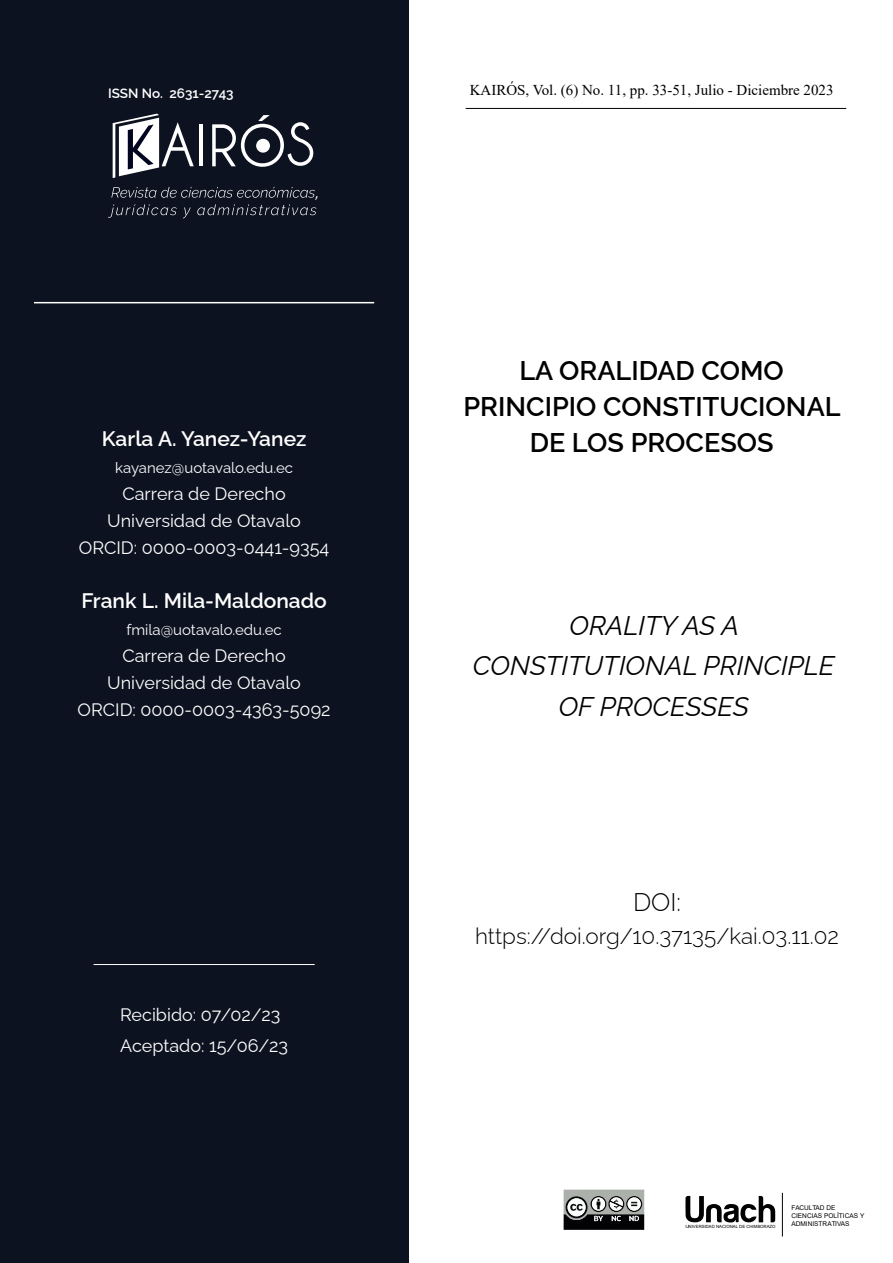
<style>
.page{position:relative;width:893px;height:1263px;background:#fff}
.page>*{position:absolute;margin:0;border:0;box-sizing:border-box;transform-origin:0 0}
.t1{font:600 27px/36px "Raleway";color:#000;text-align:center}
.t2{font:italic 27px/40.5px "Raleway";color:#000;text-align:center}
.t3{font:300 25.5px "Raleway";color:#000}
.t4{font:300 22.5px "Raleway";color:#000}
.t5{font:600 21px "Raleway";color:#fff}
.t6{font:18px "Raleway";color:#fff}
.t7{font:15px "Times New Roman";color:#000}
.t8{font:15px "Raleway";color:#fff}
.t9{font:600 13.5px "Raleway";color:#fff}
.t10{font:6.6px/7.8px "Arial";color:#000}
.t11{font:4.35px "Arial";color:#000;scale:1.19 1}
</style>
<div class="page">
<div style="left:0;top:0;width:408px;height:1263px;background:#0d1220"></div>
<hr style="left:200px;top:124px;width:3px;height:42px;background:#fff">
<svg style="left:212px;top:115px;width:101px;height:52px"></svg>
<div style="left:256px;top:139px;width:14px;height:14px;background:#fff;border-radius:50%"></div>
<svg style="left:113px;top:114px;width:81px;height:64px"></svg>
<hr style="left:34px;top:302px;width:340px;height:1px;background:#fff">
<svg style="left:685px;top:1196px;width:90px;height:27px"></svg>
<hr style="left:782px;top:1193px;width:1px;height:43px;background:#000">
<svg style="left:563px;top:1189px;width:81px;height:41px;background:#737474"></svg>
<hr style="left:94px;top:964px;width:221px;height:1px;background:#fff">
<hr style="left:466px;top:108px;width:380px;height:1px;background:#000">
<svg style="left:108px;top:187px;width:209px;height:31px"></svg>
<p class="t9" style="left:108px;top:82px;width:127px">ISSN No. 2631-2743</p>
<p class="t5" style="left:102px;top:422px;width:206px">Karla A. Yanez-Yanez</p>
<p class="t8" style="left:115px;top:456px;width:179px">kayanez@uotavalo.edu.ec</p>
<p class="t6" style="left:122px;top:480px;width:165px">Carrera de Derecho</p>
<p class="t6" style="left:107px;top:507px;width:195px">Universidad de Otavalo</p>
<p class="t6" style="left:79px;top:534px;width:252px">ORCID: 0000-0003-0441-9354</p>
<p class="t5" style="left:81px;top:584px;width:247px">Frank L. Mila-Maldonado</p>
<p class="t8" style="left:126px;top:618px;width:157px">fmila@uotavalo.edu.ec</p>
<p class="t6" style="left:122px;top:642px;width:165px">Carrera de Derecho</p>
<p class="t6" style="left:107px;top:669px;width:195px">Universidad de Otavalo</p>
<p class="t6" style="left:78px;top:696px;width:254px">ORCID: 0000-0003-4363-5092</p>
<p class="t6" style="left:120px;top:1000px;width:162px">Recibido: 07/02/23</p>
<p class="t6" style="left:120px;top:1031px;width:169px">Aceptado: 15/06/23</p>
<p class="t7" style="left:470px;top:80px;width:365px">KAIRÓS, Vol. (6) No. 11, pp. 33-51, Julio - Diciembre 2023</p>
<p class="t1" style="left:463px;top:350px;width:379px">LA ORALIDAD COMO<br>PRINCIPIO CONSTITUCIONAL<br>DE LOS PROCESOS</p>
<p class="t2" style="left:473px;top:602px;width:363px">ORALITY AS A<br>CONSTITUTIONAL PRINCIPLE<br>OF PROCESSES</p>
<p class="t3" style="left:633px;top:882px;width:49px">DOI:</p>
<p class="t4" style="left:475px;top:918px;width:365px">https://doi.org/10.37135/kai.03.11.02</p>
<p class="t11" style="left:685px;top:1224px;width:77px">UNIVERSIDAD NACIONAL DE CHIMBORAZO</p>
<p class="t10" style="left:791px;top:1203px;width:74px">FACULTAD DE<br>CIENCIAS POLÍTICAS Y<br>ADMINISTRATIVAS</p>
</div>
